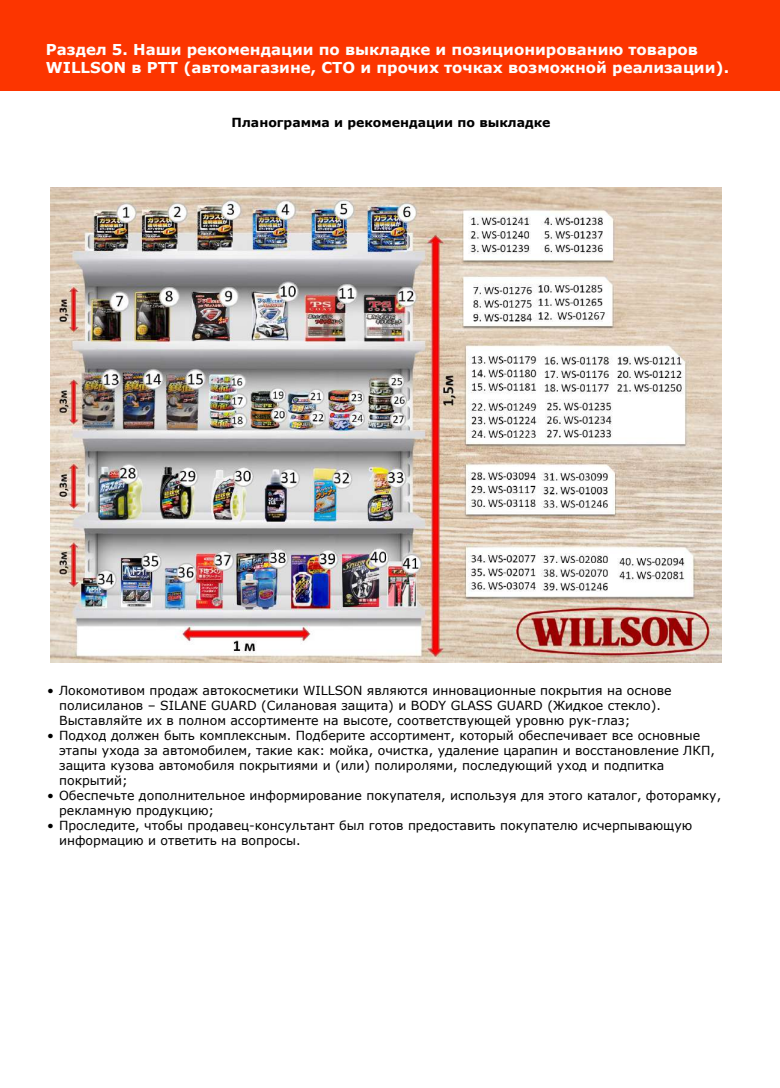
<style>
.page{position:relative;width:780px;height:1088px;background:#fff}
.page>*{position:absolute;margin:0;border:0;box-sizing:border-box;transform-origin:0 0}
.t1{font:700 15px/18px "Verdana";color:#fff}
.t2{font:12.5px/15px "Verdana";color:#000}
.t3{font:700 12.5px "Verdana";color:#000}
</style>
<div class="page">
<div style="left:0;top:0;width:780px;height:90px;background:#fc3500"></div>
<img style="left:51px;top:188px;width:671px;height:474px">
<p class="t1" style="left:46px;top:40px;width:684px">Раздел 5. Наши рекомендации по выкладке и позиционированию товаров<br>WILLSON в РТТ (автомагазине, СТО и прочих точках возможной реализации).</p>
<p class="t3" style="left:232px;top:114px;width:320px">Планограмма и рекомендации по выкладке</p>
<p class="t2" style="left:59px;top:683px;width:614px;text-indent:-12px">• Локомотивом продаж автокосметики WILLSON являются инновационные покрытия на основе полисиланов – SILANE GUARD (Силановая защита) и BODY GLASS GUARD (Жидкое стекло).<br>Выставляйте их в полном ассортименте на высоте, соответствующей уровню рук-глаз;</p>
<p class="t2" style="left:59px;top:728px;width:657px;text-indent:-12px">• Подход должен быть комплексным. Подберите ассортимент, который обеспечивает все основные этапы ухода за автомобилем, такие как: мойка, очистка, удаление царапин и восстановление ЛКП, защита кузова автомобиля покрытиями и (или) полиролями, последующий уход и подпитка покрытий;</p>
<p class="t2" style="left:59px;top:788px;width:663px;text-indent:-12px">• Обеспечьте дополнительное информирование покупателя, используя для этого каталог, фоторамку, рекламную продукцию;</p>
<p class="t2" style="left:59px;top:818px;width:634px;text-indent:-12px">• Проследите, чтобы продавец-консультант был готов предоставить покупателю исчерпывающую информацию и ответить на вопросы.</p>
</div>
